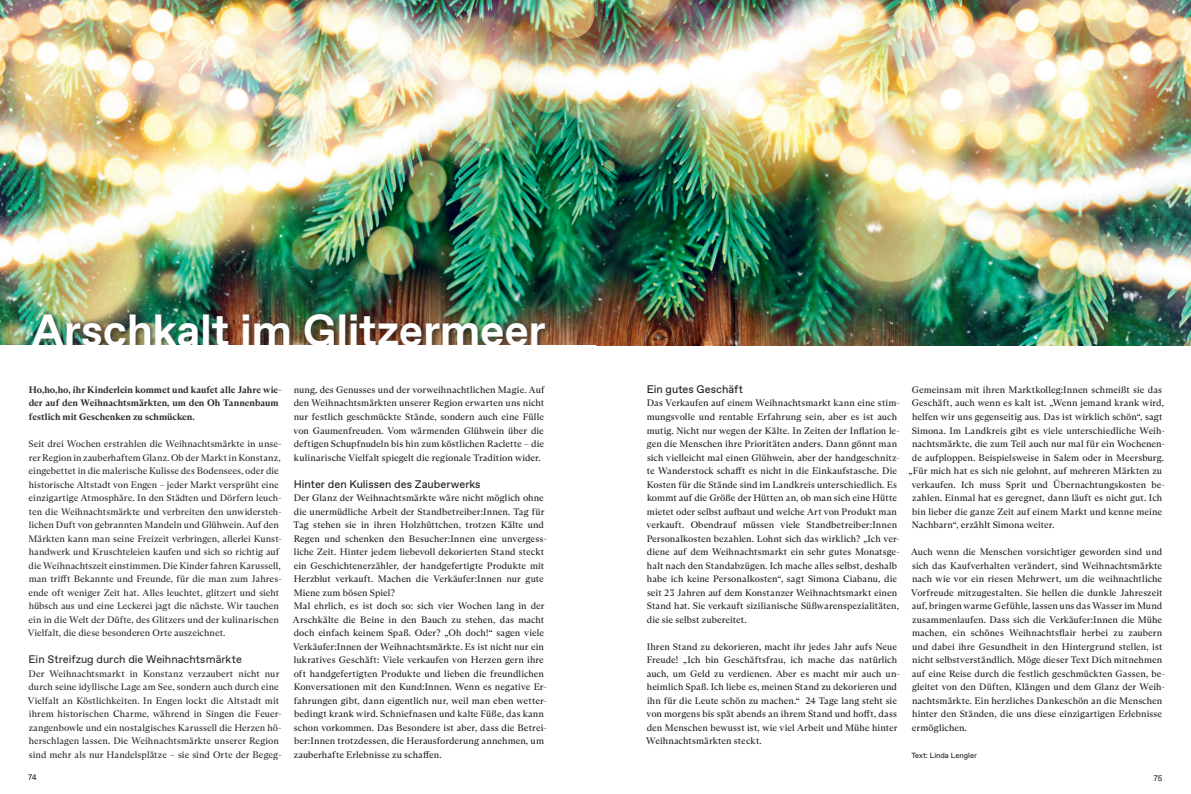
<style>
.page{position:relative;width:1191px;height:794px;background:#fff}
.page>*{position:absolute;margin:0;border:0;box-sizing:border-box;transform-origin:0 0}
.t1{font:700 45px "ABC Favorit";letter-spacing:-.01em;color:#fff}
.t2{font:11px "ABC Favorit";color:#231f20}
.t3{font:9.5px/13.5px "ABC Arizona Text";color:#231f20}
.t4{font:700 9.5px/13.5px "ABC Arizona Text Unlicensed Trial";color:#231f20}
.t5{font:8px "ABC Favorit";color:#231f20}
.t6{font:7.5px "ABC Favorit";color:#231f20}
</style>
<div class="page">
<img style="left:0;top:0;width:1190px;height:345px">
<div style="left:29px;top:310px;width:523px;height:44px;background:#231f20;opacity:.75"></div>
<div style="left:0;top:345px;width:595px;height:29px;background:#fff"></div>
<h1 class="t1" style="left:32px;top:304px;width:515px">Arschkalt im Glitzermeer</h1>
<p class="t4" style="left:29px;top:383px;width:254px">Ho,ho,ho, ihr Kinderlein kommet und kaufet alle Jahre wie&shy;der auf den Weihnachtsmärkten, um den Oh Tannenbaum festlich mit Geschenken zu schmücken.</p>
<p class="t3" style="left:28px;top:438px;width:255px">Seit drei Wochen erstrahlen die Weihnachtsmärkte in unse&shy;rer Region in zauberhaftem Glanz. Ob der Markt in Konstanz, eingebettet in die malerische Kulisse des Bodensees, oder die historische Altstadt von Engen – jeder Markt versprüht eine einzigartige Atmosphäre. In den Städten und Dörfern leuch&shy;ten die Weihnachtsmärkte und verbreiten den unwidersteh&shy;lichen Duft von gebrannten Mandeln und Glühwein. Auf den Märkten kann man seine Freizeit verbringen, allerlei Kunst&shy;handwerk und Kruschteleien kaufen und sich so richtig auf die Weihnachtszeit einstimmen. Die Kinder fahren Karussell, man trifft Bekannte und Freunde, für die man zum Jahres&shy;ende oft weniger Zeit hat. Alles leuchtet, glitzert und sieht hübsch aus und eine Leckerei jagt die nächste. Wir tauchen ein in die Welt der Düfte, des Glitzers und der kulinarischen Vielfalt, die diese besonderen Orte auszeichnet.</p>
<p class="t2" style="left:29px;top:655px;width:215px">Ein Streifzug durch die Weihnachtsmärkte</p>
<p class="t3" style="left:28px;top:667px;width:255px">Der Weihnachtsmarkt in Konstanz verzaubert nicht nur durch seine idyllische Lage am See, sondern auch durch eine Vielfalt an Köstlichkeiten. In Engen lockt die Altstadt mit ihrem historischen Charme, während in Singen die Feuer&shy;zangenbowle und ein nostalgisches Karussell die Herzen hö&shy;herschlagen lassen. Die Weihnachtsmärkte unserer Region sind mehr als nur Handelsplätze – sie sind Orte der Begeg-</p>
<p class="t3" style="left:293px;top:383px;width:252px;text-align:justify">nung, des Genusses und der vorweihnachtlichen Magie. Auf den Weihnachtsmärkten unserer Region erwarten uns nicht nur festlich geschmückte Stände, sondern auch eine Fülle von Gaumenfreuden. Vom wärmenden Glühwein über die deftigen Schupfnudeln bis hin zum köstlichen Raclette – die kulinarische Vielfalt spiegelt die regionale Tradition wider.</p>
<p class="t2" style="left:294px;top:480px;width:188px">Hinter den Kulissen des Zauberwerks</p>
<p class="t3" style="left:293px;top:491px;width:255px">Der Glanz der Weihnachtsmärkte wäre nicht möglich ohne die unermüdliche Arbeit der Standbetreiber:Innen. Tag für Tag stehen sie in ihren Holzhüttchen, trotzen Kälte und Regen und schenken den Besucher:Innen eine unvergess&shy;liche Zeit. Hinter jedem liebevoll dekorierten Stand steckt ein Geschichtenerzähler, der handgefertigte Produkte mit Herzblut verkauft. Machen die Verkäufer:Innen nur gute Miene zum bösen Spiel?<br>Mal ehrlich, es ist doch so: sich vier Wochen lang in der Arschkälte die Beine in den Bauch zu stehen, das macht doch einfach keinem Spaß. Oder? „Oh doch!“ sagen viele Verkäufer:Innen der Weihnachtsmärkte. Es ist nicht nur ein lukratives Geschäft: Viele verkaufen von Herzen gern ihre oft handgefertigten Produkte und lieben die freundlichen Konversationen mit den Kund:Innen. Wenn es negative Er&shy;fahrungen gibt, dann eigentlich nur, weil man eben wetter&shy;bedingt krank wird. Schniefnasen und kalte Füße, das kann schon vorkommen. Das Besondere ist aber, dass die Betrei&shy;ber:Innen trotzdessen, die Herausforderung annehmen, um zauberhafte Erlebnisse zu schaffen.</p>
<p class="t2" style="left:647px;top:385px;width:98px">Ein gutes Geschäft</p>
<p class="t3" style="left:646px;top:396px;width:255px">Das Verkaufen auf einem Weihnachtsmarkt kann eine stim&shy;mungsvolle und rentable Erfahrung sein, aber es ist auch mutig. Nicht nur wegen der Kälte. In Zeiten der Inflation le&shy;gen die Menschen ihre Prioritäten anders. Dann gönnt man sich vielleicht mal einen Glühwein, aber der handgeschnitz&shy;te Wanderstock schafft es nicht in die Einkaufstasche. Die Kosten für die Stände sind im Landkreis unterschiedlich. Es kommt auf die Größe der Hütten an, ob man sich eine Hütte mietet oder selbst aufbaut und welche Art von Produkt man verkauft. Obendrauf müssen viele Standbetreiber:Innen Personalkosten bezahlen. Lohnt sich das wirklich? „Ich ver&shy;diene auf dem Weihnachtsmarkt ein sehr gutes Monatsge&shy;halt nach den Standabzügen. Ich mache alles selbst, deshalb habe ich keine Personalkosten“, sagt Simona Ciabanu, die seit 23 Jahren auf dem Konstanzer Weihnachtsmarkt einen Stand hat. Sie verkauft sizilianische Süßwarenspezialitäten, die sie selbst zubereitet.</p>
<p class="t3" style="left:646px;top:639px;width:255px">Ihren Stand zu dekorieren, macht ihr jedes Jahr aufs Neue Freude! „Ich bin Geschäftsfrau, ich mache das natürlich auch, um Geld zu verdienen. Aber es macht mir auch un&shy;heimlich Spaß. Ich liebe es, meinen Stand zu dekorieren und ihn für die Leute schön zu machen.“ 24 Tage lang steht sie von morgens bis spät abends an ihrem Stand und hofft, dass den Menschen bewusst ist, wie viel Arbeit und Mühe hinter Weihnachtsmärkten steckt.</p>
<p class="t3" style="left:911px;top:383px;width:252px">Gemeinsam mit ihren Marktkolleg:Innen schmeißt sie das</p>
<p class="t3" style="left:911px;top:396px;width:254px">Geschäft, auch wenn es kalt ist. „Wenn jemand krank wird,</p>
<p class="t3" style="left:912px;top:410px;width:252px">helfen wir uns gegenseitig aus. Das ist wirklich schön“, sagt</p>
<p class="t3" style="left:912px;top:423px;width:255px">Simona. Im Landkreis gibt es viele unterschiedliche Weih-</p>
<p class="t3" style="left:912px;top:437px;width:254px">nachtsmärkte, die zum Teil auch nur mal für ein Wochenen-</p>
<p class="t3" style="left:912px;top:450px;width:254px">de aufploppen. Beispielsweise in Salem oder in Meersburg.</p>
<p class="t3" style="left:908px;top:464px;width:255px">„Für mich hat es sich nie gelohnt, auf mehreren Märkten zu</p>
<p class="t3" style="left:911px;top:477px;width:255px">verkaufen. Ich muss Sprit und Übernachtungskosten be-</p>
<p class="t3" style="left:912px;top:491px;width:251px">zahlen. Einmal hat es geregnet, dann läuft es nicht gut. Ich</p>
<p class="t3" style="left:912px;top:504px;width:251px">bin lieber die ganze Zeit auf einem Markt und kenne meine</p>
<p class="t3" style="left:912px;top:518px;width:144px">Nachbarn“, erzählt Simona weiter.</p>
<p class="t3" style="left:911px;top:545px;width:255px">Auch wenn die Menschen vorsichtiger geworden sind und sich das Kaufverhalten verändert, sind Weihnachtsmärkte nach wie vor ein riesen Mehrwert, um die weihnachtliche Vorfreude mitzugestalten. Sie hellen die dunkle Jahreszeit auf, bringen warme Gefühle, lassen uns das Wasser im Mund zusammenlaufen. Dass sich die Verkäufer:Innen die Mühe machen, ein schönes Weihnachtsflair herbei zu zaubern und dabei ihre Gesundheit in den Hintergrund stellen, ist nicht selbstverständlich. Möge dieser Text Dich mitnehmen auf eine Reise durch die festlich geschmückten Gassen, be&shy;gleitet von den Düften, Klängen und dem Glanz der Weih&shy;nachtsmärkte. Ein herzliches Dankeschön an die Menschen hinter den Ständen, die uns diese einzigartigen Erlebnisse ermöglichen.</p>
<p class="t6" style="left:911px;top:752px;width:67px">Text: Linda Lengler</p>
<p class="t5" style="left:28px;top:774px;width:10px">74</p>
<p class="t5" style="left:1153px;top:775px;width:10px">75</p>
</div>
